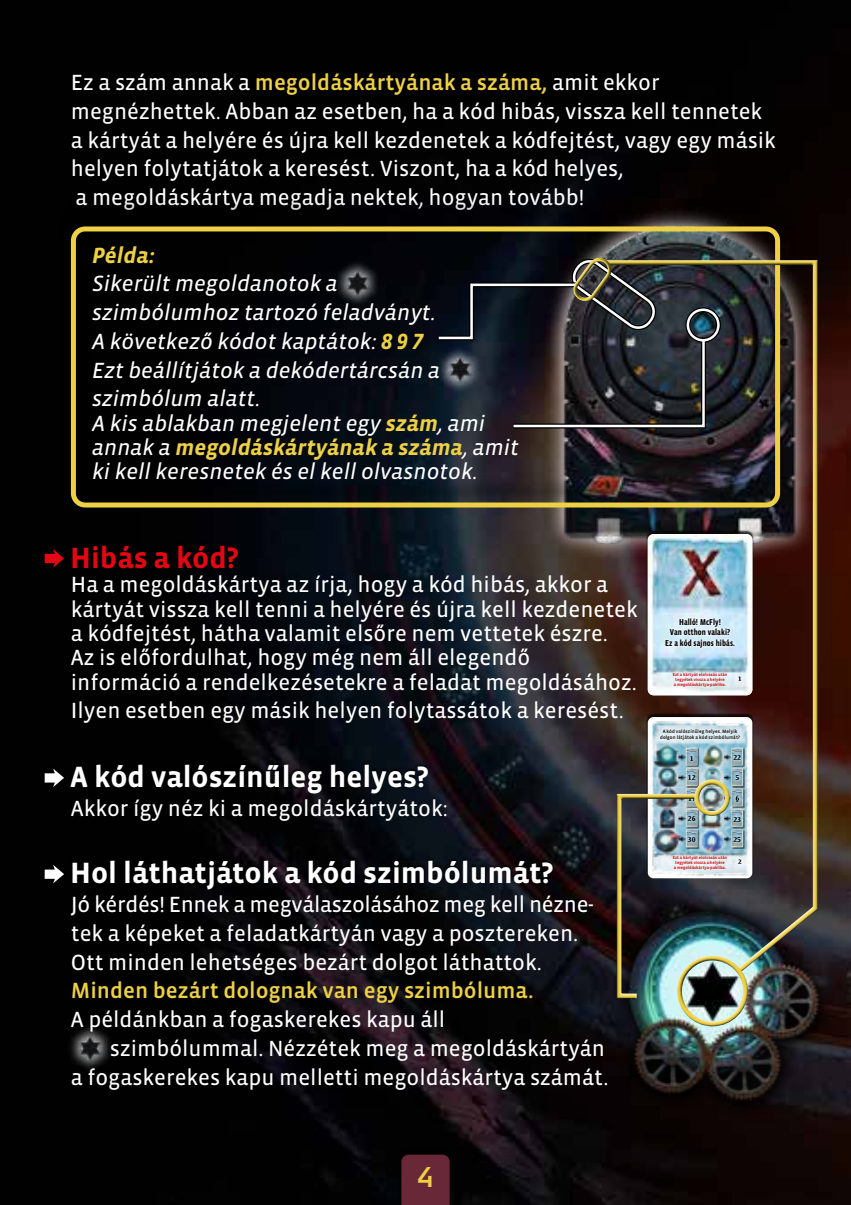
<style>
.page{position:relative;width:851px;height:1205px;background:#fff}
.page>*{position:absolute;margin:0;border:0;box-sizing:border-box;transform-origin:0 0}
.t1{font:700 30px "Vista Sans H";color:#fff}
.t2{font:700 30px "Vista Sans H";color:#e30613}
.t3{font:700 30px "Marianina X Wd FY";color:#edd044}
.t4{font:22.5px/28.8px "Vista Sans H";color:#fff}
.t5{font:italic 22.5px/28.8px "Vista Sans H";color:#fff}
.t6{font:500 22.5px "Vista Sans H";color:#edd044}
.t7{font:italic 700 22.5px "Vista Sans H";color:#edd044}
.t8{font:700 8.75px/9.2px "Vista Sans Nar H";letter-spacing:.015em;color:#000;text-align:center}
.t9{font:700 7px "Clear Gothic Antique";color:#000}
.t10{font:700 6.25px "Clear Gothic Antique";color:#000}
.t11{font:500 5px/5.5px "Vista Sans H";letter-spacing:.01em;color:#000;text-align:center}
.t12{font:700 4.5px/4.8px "Vista Sans H";color:#cd1719;text-align:center}
.s1{font-weight:500;color:#edd044}
.s2{font-weight:700;color:#edd044}
</style>
<div class="page">
<img style="left:0;top:0;width:850px;height:1205px">
<div style="left:399px;top:1149px;width:53px;height:56px;background:#000"></div>
<div style="left:401px;top:1154px;width:48px;height:51px;background:#682838"></div>
<img style="left:609px;top:899px;width:230px;height:217px">
<img style="left:548px;top:218px;width:261px;height:330px">
<div style="left:42px;top:541px;width:198px;height:27px;background:#000"></div>
<svg style="left:45px;top:549px;width:19px;height:19px"></svg>
<div style="left:42px;top:761px;width:388px;height:33px;background:#000;opacity:.75"></div>
<svg style="left:45px;top:768px;width:19px;height:19px"></svg>
<div style="left:42px;top:857px;width:513px;height:32px;background:#000;opacity:.75"></div>
<svg style="left:45px;top:865px;width:19px;height:18px"></svg>
<div style="left:67px;top:1023px;width:47px;height:50px;background:#fff;opacity:.75"></div>
<img style="left:71px;top:1033px;width:39px;height:30px">
<div style="left:59px;top:199px;width:736px;height:308px;background:#000;opacity:.75"></div>
<div style="left:71px;top:226px;width:709px;height:281px;border:5px solid #edd044;border-radius:12px"></div>
<div style="left:604px;top:260px;width:215px;height:714px;background:#000;opacity:.75"></div>
<svg style="left:697px;top:817px;width:3px;height:136px"></svg>
<div style="left:614px;top:793px;width:83px;height:206px;background:#000;opacity:.75"></div>
<div style="left:692px;top:777px;width:39px;height:36px;background:#fff;opacity:.75"></div>
<div style="left:692px;top:782px;width:39px;height:35px;background:#000;opacity:.75"></div>
<div style="left:674px;top:953px;width:75px;height:70px;background:#fff;opacity:.75"></div>
<div style="left:674px;top:958px;width:75px;height:70px;background:#000;opacity:.75"></div>
<div style="left:685px;top:307px;width:35px;height:36px;border:5px solid #000;border-radius:50%"></div>
<div style="left:686px;top:308px;width:33px;height:33px;border:2px solid #fff;border-radius:50%"></div>
<svg style="left:433px;top:249px;width:275px;height:182px;background:#2a2c31"></svg>
<p class="t4" style="left:71px;top:68px;width:706px">Ez a szám annak a <span class="s1">megoldáskártyának a száma,</span> amit ekkor megnézhettek. Abban az esetben, ha a kód hibás, vissza kell tennetek a kártyát a helyére és újra kell kezdenetek a kódfejtést, vagy egy másik helyen folytatjátok a keresést. Viszont, ha a kód helyes,<br>a megoldáskártya megadja nektek, hogyan tovább!</p>
<p class="t7" style="left:92px;top:243px;width:64px">Példa:</p>
<p class="t5" style="left:92px;top:270px;width:349px">Sikerült megoldanotok a szimbólumhoz tartozó feladványt.<br>A következő kódot kaptátok: <span class="s2">8 9 7<br></span>Ezt beállítjátok a dekódertárcsán a szimbólum alatt.</p>
<p class="t5" style="left:92px;top:411px;width:428px;line-height:24.2px">A kis ablakban megjelent egy <span class="s2">szám</span>, ami annak a <span class="s2">megoldáskártyának a száma</span>, amit ki kell keresnetek és el kell olvasnotok.</p>
<h1 class="t2" style="left:70px;top:541px;width:170px">Hibás a kód?</h1>
<p class="t4" style="left:71px;top:572px;width:568px;line-height:24.2px">Ha a megoldáskártya az írja, hogy a kód hibás, akkor a kártyát vissza kell tenni a helyére és újra kell kezdenetek a kódfejtést, hátha valamit elsőre nem vettetek észre.<br>Az is előfordulhat, hogy még nem áll elegendő információ a rendelkezésetekre a feladat megoldásához.</p>
<p class="t4" style="left:71px;top:696px;width:554px">Ilyen esetben egy másik helyen folytassátok a keresést.</p>
<h1 class="t1" style="left:70px;top:761px;width:360px">A kód valószínűleg helyes?</h1>
<p class="t4" style="left:71px;top:794px;width:378px">Akkor így néz ki a megoldáskártyátok:</p>
<h1 class="t1" style="left:70px;top:857px;width:485px">Hol láthatjátok a kód szimbólumát?</h1>
<p class="t4" style="left:71px;top:890px;width:523px">Jó kérdés! Ennek a megválaszolásához meg kell nézne&shy;tek a képeket a feladatkártyán vagy a posztereken.<br>Ott minden lehetséges bezárt dolgot láthattok.</p>
<p class="t6" style="left:71px;top:978px;width:464px">Minden bezárt dolognak van egy szimbóluma.</p>
<p class="t4" style="left:71px;top:1005px;width:376px">A példánkban a fogaskerekes kapu áll</p>
<p class="t4" style="left:110px;top:1034px;width:496px">szimbólummal. Nézzétek meg a megoldáskártyán</p>
<p class="t4" style="left:71px;top:1063px;width:539px">a fogaskerekes kapu melletti megoldáskártya számát.</p>
<p class="t8" style="left:669px;top:618px;width:62px">Halló! McFly!<br>Van otthon valaki?</p>
<p class="t8" style="left:665px;top:639px;width:71px">Ez a kód sajnos hibás.</p>
<p class="t12" style="left:672px;top:672px;width:56px">Ezt a kártyát elolvasás után tegyétek vissza a helyére<br>a megoldáskártya-pakliba.</p>
<p class="t10" style="left:737px;top:675px;width:5px">1</p>
<p class="t11" style="left:660px;top:729px;width:81px">A kód valószínűleg helyes. Melyik dolgon látjátok a kód szimbólumát?</p>
<p class="t9" style="left:733px;top:753px;width:9px">22</p>
<p class="t9" style="left:735px;top:774px;width:5px">5</p>
<p class="t9" style="left:733px;top:815px;width:9px">23</p>
<p class="t9" style="left:733px;top:835px;width:9px">25</p>
<p class="t9" style="left:689px;top:754px;width:5px">1</p>
<p class="t9" style="left:687px;top:774px;width:9px">12</p>
<p class="t9" style="left:688px;top:794px;width:5px">1</p>
<p class="t9" style="left:687px;top:814px;width:9px">26</p>
<p class="t9" style="left:687px;top:835px;width:9px">30</p>
<p class="t12" style="left:672px;top:855px;width:56px">Ezt a kártyát elolvasás után tegyétek vissza a helyére<br>a megoldáskártya-pakliba.</p>
<p class="t10" style="left:737px;top:858px;width:5px">2</p>
<h1 class="t3" style="left:416px;top:1161px;width:19px">4</h1>
</div>
